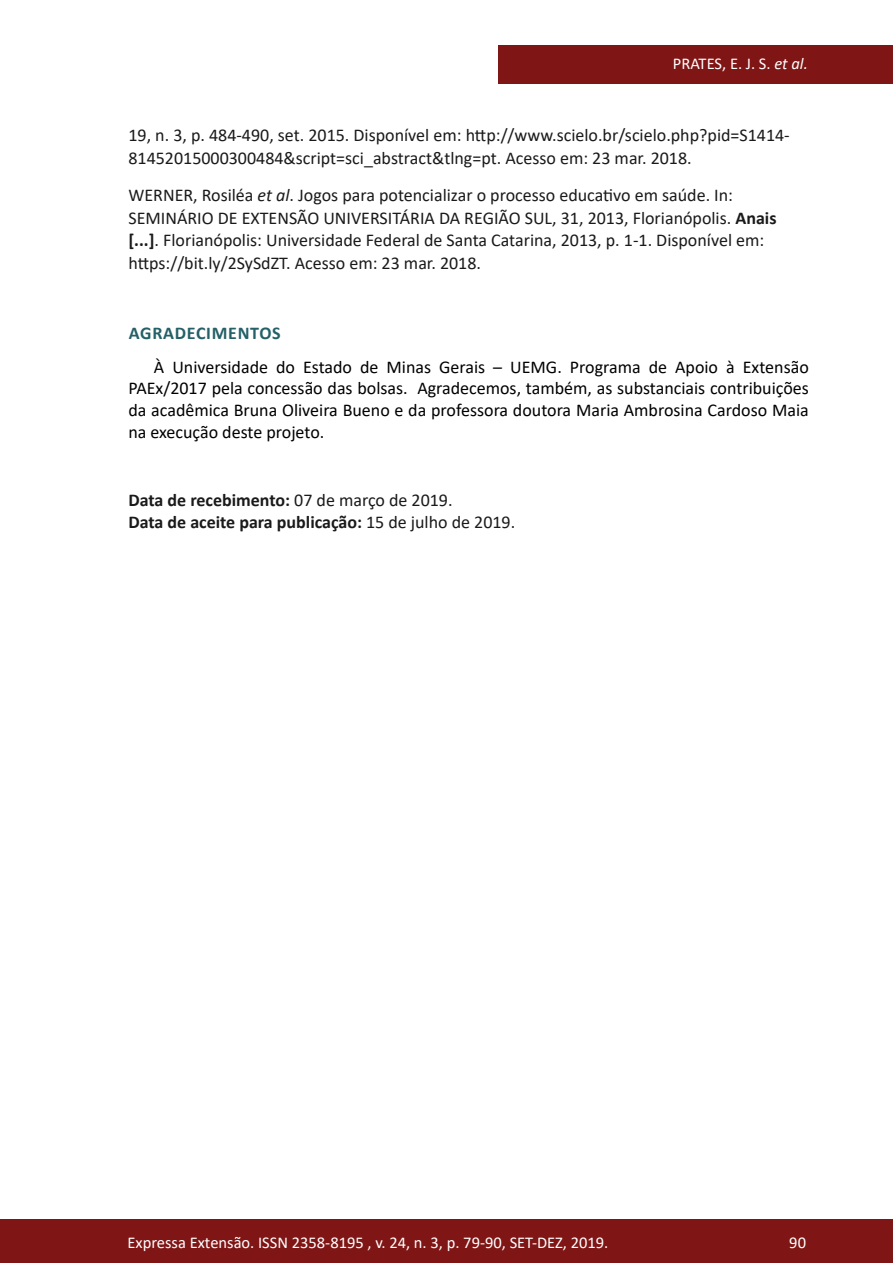
<style>
.page{position:relative;width:893px;height:1263px;background:#fff}
.page>*{position:absolute;margin:0;border:0;box-sizing:border-box;transform-origin:0 0}
.referencia{font:18px/22.5px "Calibri";color:#1a1a1a}
.texto{font:18px/21.9px "Calibri";color:#000;text-align:justify}
.texto-2{font:700 18px "Calibri";color:#1a1a1a}
.subtitulo{font:700 18px "Calibri";letter-spacing:.04em;color:#246068}
.t1{font:16.5px "Calibri";color:#fff}
.s1{font-style:italic}
.s2{font-weight:700}
.s3{font-weight:400}
</style>
<div class="page">
<div style="left:0;top:1219px;width:893px;height:44px;background:#801515"></div>
<div style="left:498px;top:45px;width:395px;height:39px;background:#801515"></div>
<p class="t1" style="left:673px;top:52px;width:137px">PRATES, E. J. S. <span class="s1">et al.</span></p>
<p class="referencia" style="left:128px;top:123px;width:663px">19, n. 3, p. 484-490, set. 2015. Disponível em: http://www.scielo.br/scielo.php?pid=S1414-<br>81452015000300484&amp;script=sci_abstract&amp;tlng=pt. Acesso em: 23 mar. 2018.</p>
<p class="referencia" style="left:128px;top:183px;width:650px">WERNER, Rosiléa <span class="s1">et al</span>. Jogos para potencializar o processo educativo em saúde. In:<br>SEMINÁRIO DE EXTENSÃO UNIVERSITÁRIA DA REGIÃO SUL, 31, 2013, Florianópolis. <span class="s2">Anais [...]</span>. Florianópolis: Universidade Federal de Santa Catarina, 2013, p. 1-1. Disponível em: https://bit.ly/2SySdZT. Acesso em: 23 mar. 2018.</p>
<p class="subtitulo" style="left:129px;top:320px;width:153px">AGRADECIMENTOS</p>
<p class="texto" style="left:128px;top:355px;width:682px;text-indent:26px">À Universidade do Estado de Minas Gerais – UEMG. Programa de Apoio à Extensão PAEx/2017 pela concessão das bolsas. Agradecemos, também, as substanciais contribuições da acadêmica Bruna Oliveira Bueno e da professora doutora Maria Ambrosina Cardoso Maia na execução deste projeto.</p>
<p class="texto-2" style="left:128px;top:487px;width:326px">Data de recebimento: <span class="s3">07 de março de 2019.</span></p>
<p class="texto-2" style="left:128px;top:510px;width:388px">Data de aceite para publicação: <span class="s3">15 de julho de 2019.</span></p>
<p class="t1" style="left:128px;top:1230px;width:482px">Expressa Extensão. ISSN 2358-8195 , v. 24, n. 3, p. 79-90, SET-DEZ, 2019.</p>
<p class="t1" style="left:789px;top:1230px;width:18px">90</p>
</div>
